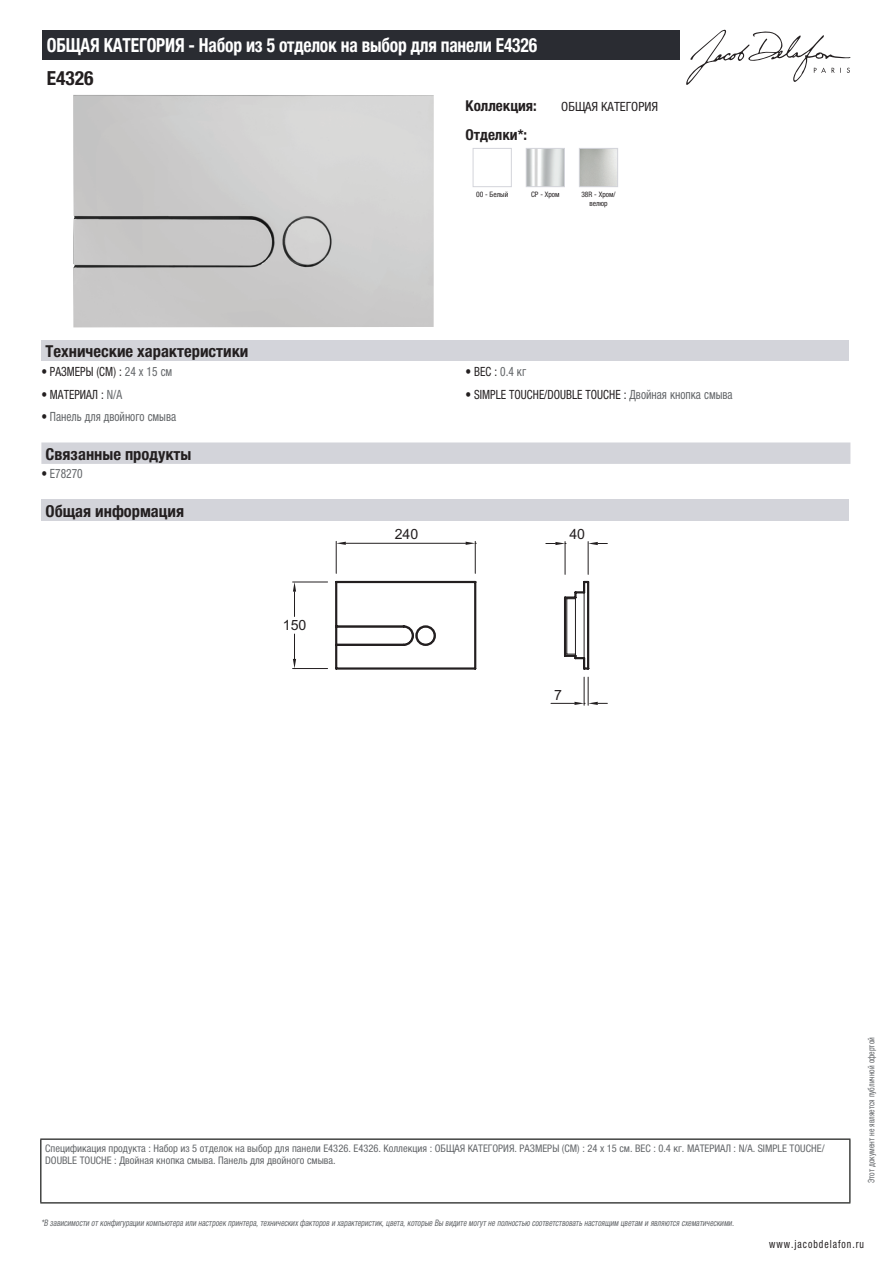
<style>
.page{position:relative;width:893px;height:1263px;background:#fff}
.page>*{position:absolute;margin:0;border:0;box-sizing:border-box;transform-origin:0 0}
.t1{font:700 condensed 19.5px "Helvetica Neue LTCYR";letter-spacing:-.01em;color:#fff;scale:.9 1}
.t2{font:700 condensed 19.5px "Helvetica Neue LTCYR";color:#231f20}
.t3{font:700 condensed 16.5px "Helvetica Neue LTCYR";color:#231f20}
.t4{font:700 condensed 15px "Helvetica Neue LTCYR";color:#231f20}
.t5{font:14.1px "Arial";color:#231f20}
.t6{font:condensed 12.75px "Helvetica Neue LTCYR";color:#231f20;scale:.9 1}
.t7{font:condensed 12.75px "Helvetica Neue LTCYR";color:#626568;scale:.9 1}
.t8{font:condensed 12.75px "Helvetica Neue LTCYR";color:#231f20}
.t9{font:condensed 11.25px "Helvetica Neue LTCYR";letter-spacing:.1em;color:#231f20;scale:.87 1}
.t10{font:condensed 10.5px/12px "Helvetica Neue LTCYR";color:#626568}
.t11{font:italic condensed 9px "Helvetica Neue LTCYR";color:#626568;scale:.87 1}
.t12{font:condensed 9px "Helvetica Neue LTCYR";color:#626568;scale:.87 1}
.t13{font:condensed 7.5px/9px "Helvetica Neue LTCYR";color:#231f20;text-align:center}
.s1{color:#626568}
.s2{color:#231f20}
</style>
<div class="page">
<svg style="left:686px;top:30px;width:164px;height:55px"></svg>
<img style="left:73px;top:95px;width:361px;height:232px">
<div style="left:473px;top:148px;width:39px;height:39px;border:1px solid #d3d4da"></div>
<img style="left:528px;top:150px;width:35px;height:35px">
<div style="left:526px;top:148px;width:39px;height:39px;border:1px solid #d3d4da"></div>
<div style="left:579px;top:148px;width:39px;height:39px;border:1px solid #d3d4da"></div>
<div style="left:41px;top:340px;width:808px;height:22px;background:#d3d4da"></div>
<div style="left:41px;top:442px;width:809px;height:22px;background:#d3d4da"></div>
<div style="left:41px;top:499px;width:808px;height:22px;background:#d3d4da"></div>
<hr style="left:293px;top:581px;width:35px;height:1px;background:#231f20">
<hr style="left:293px;top:668px;width:35px;height:1px;background:#231f20">
<svg style="left:293px;top:582px;width:3px;height:34px"></svg>
<svg style="left:293px;top:634px;width:3px;height:34px"></svg>
<svg style="left:335px;top:541px;width:272px;height:129px"></svg>
<svg style="left:551px;top:677px;width:56px;height:28px"></svg>
<div style="left:43px;top:30px;width:637px;height:30px;background:#2a2c32"></div>
<hr style="left:40px;top:1138px;width:810px;height:2px;background:#040503">
<hr style="left:40px;top:1140px;width:1px;height:62px;background:#040503">
<hr style="left:849px;top:1140px;width:1px;height:62px;background:#040503">
<hr style="left:40px;top:1202px;width:810px;height:1px;background:#040503">
<h1 class="t1" style="left:47px;top:34px;width:546px">ОБЩАЯ КАТЕГОРИЯ - Набор из 5 отделок на выбор для панели Е4326</h1>
<h1 class="t2" style="left:47px;top:67px;width:48px">E4326</h1>
<h3 class="t4" style="left:466px;top:97px;width:73px">Коллекция:</h3>
<p class="t8" style="left:561px;top:99px;width:98px">ОБЩАЯ КАТЕГОРИЯ</p>
<h3 class="t4" style="left:466px;top:126px;width:63px">Отделки*:</h3>
<p class="t13" style="left:476px;top:190px;width:34px">00 - Белый</p>
<p class="t13" style="left:531px;top:190px;width:30px">CP - Хром</p>
<p class="t13" style="left:581px;top:190px;width:36px">38R - Хром/ велюр</p>
<h2 class="t3" style="left:46px;top:342px;width:204px">Технические характеристики</h2>
<p class="t6" style="left:41px;top:364px;width:147px">• РАЗМЕРЫ (СМ) : <span class="s1">24 x 15 см</span></p>
<p class="t6" style="left:466px;top:364px;width:69px">• ВЕС : <span class="s1">0.4 кг</span></p>
<p class="t6" style="left:41px;top:387px;width:91px">• МАТЕРИАЛ : <span class="s1">N/A</span></p>
<p class="t6" style="left:466px;top:387px;width:298px">• SIMPLE TOUCHE/DOUBLE TOUCHE : <span class="s1">Двойная кнопка смыва</span></p>
<p class="t7" style="left:41px;top:410px;width:151px"><span class="s2">•</span> Панель для двойного смыва</p>
<h2 class="t3" style="left:46px;top:445px;width:147px">Связанные продукты</h2>
<p class="t7" style="left:41px;top:466px;width:47px"><span class="s2">•</span> E78270</p>
<h2 class="t3" style="left:46px;top:501px;width:140px">Общая информация</h2>
<h3 class="t5" style="left:395px;top:525px;width:25px">240</h3>
<h3 class="t5" style="left:569px;top:525px;width:17px">40</h3>
<h3 class="t5" style="left:283px;top:616px;width:25px">150</h3>
<h3 class="t5" style="left:554px;top:685px;width:9px">7</h3>
<p class="t10" style="left:45px;top:1142px;width:781px">Спецификация продукта : Набор из 5 отделок на выбор для панели Е4326. E4326. Коллекция : ОБЩАЯ КАТЕГОРИЯ. РАЗМЕРЫ (СМ) : 24 x 15 см. ВЕС : 0.4 кг. МАТЕРИАЛ : N/A. SIMPLE TOUCHE/<br>DOUBLE TOUCHE : Двойная кнопка смыва. Панель для двойного смыва.</p>
<p class="t11" style="left:41px;top:1218px;width:800px">*В зависимости отконфигурации компьютера или настроек принтера,техническихфакторов и характеристик,цвета,которые Вы видите могутне полностью соответствоватьнастоящим цветам и являются схематическими.</p>
<p class="t12" style="left:866px;top:1183px;width:169px;rotate:-90deg">Этот документ не является публичной офертой</p>
<p class="t9" style="left:769px;top:1237px;width:110px">www.jacobdelafon.ru</p>
</div>
